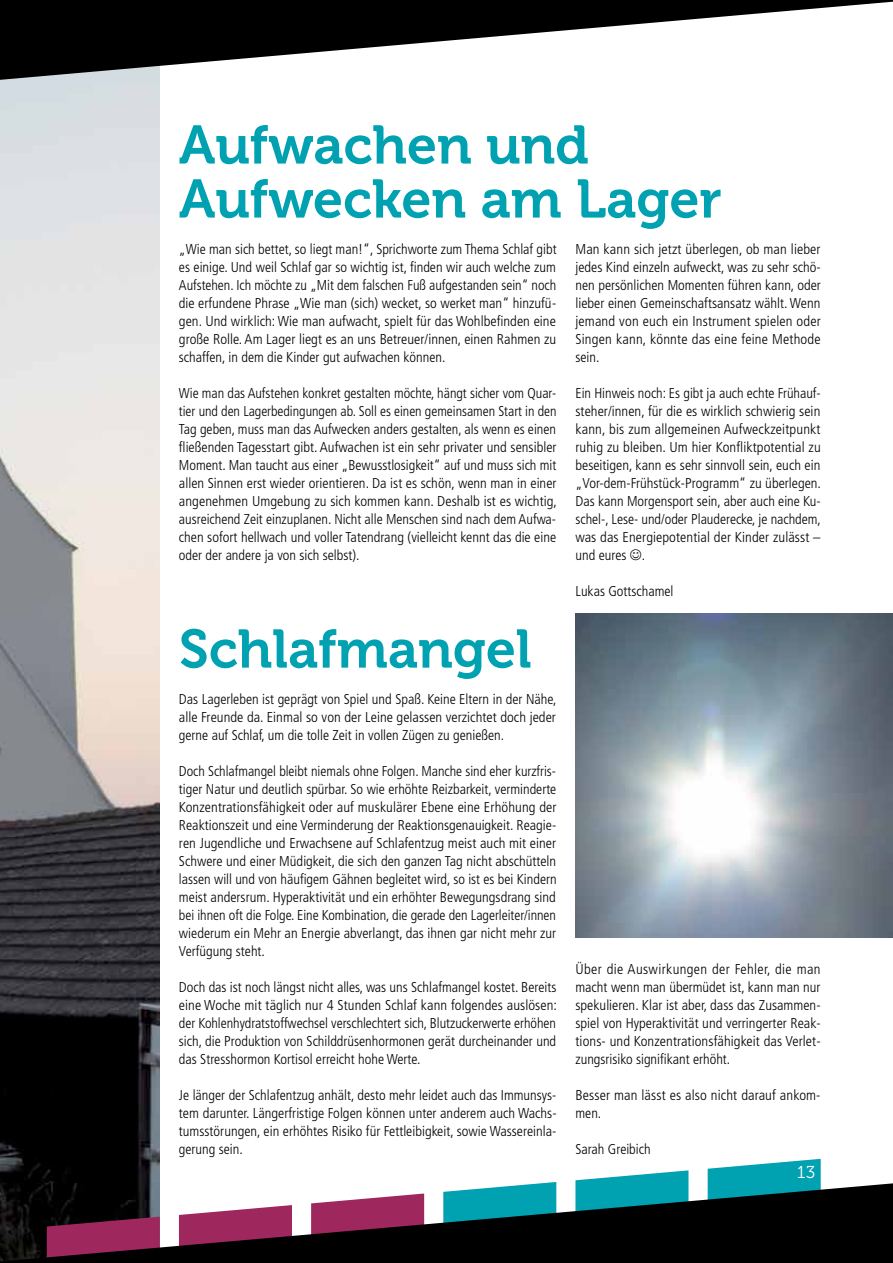
<style>
.page{position:relative;width:893px;height:1263px;background:#fff}
.page>*{position:absolute;margin:0;border:0;box-sizing:border-box;transform-origin:0 0}
.t1{font:54px/54px "Museo 700";color:#00a2b2}
.t2{font:17.25px "Museo 300";color:#fff}
.t3{font:300 condensed 14.25px/18px "Frutiger";color:#000;text-align:justify}
</style>
<div class="page">
<img style="left:0;top:80px;width:160px;height:1100px">
<img style="left:575px;top:614px;width:318px;height:324px">
<svg style="left:579px;top:1170px;width:109px;height:10px"></svg>
<svg style="left:708px;top:1159px;width:113px;height:21px"></svg>
<svg style="left:0;top:1180px;width:893px;height:83px;fill:#000"></svg>
<svg style="left:0;top:0;width:893px;height:80px;fill:#000"></svg>
<h1 class="t1" style="left:179px;top:119px;width:544px">Aufwachen und<br>Aufwecken am Lager</h1>
<p class="t3" style="left:179px;top:240px;width:379px">„Wie man sich bettet, so liegt man!“, Sprichworte zum Thema Schlaf gibt es einige. Und weil Schlaf gar so wichtig ist, finden wir auch welche zum Aufstehen. Ich möchte zu „Mit dem falschen Fuß aufgestanden sein“ noch die erfundene Phrase „Wie man (sich) wecket, so werket man“ hinzufü&shy;gen. Und wirklich: Wie man aufwacht, spielt für das Wohlbefinden eine große Rolle. Am Lager liegt es an uns Betreuer/innen, einen Rahmen zu schaffen, in dem die Kinder gut aufwachen können.</p>
<p class="t3" style="left:179px;top:384px;width:380px">Wie man das Aufstehen konkret gestalten möchte, hängt sicher vom Quar&shy;tier und den Lagerbedingungen ab. Soll es einen gemeinsamen Start in den Tag geben, muss man das Aufwecken anders gestalten, als wenn es einen fließenden Tagesstart gibt. Aufwachen ist ein sehr privater und sensibler Moment. Man taucht aus einer „Bewusstlosigkeit“ auf und muss sich mit allen Sinnen erst wieder orientieren. Da ist es schön, wenn man in einer angenehmen Umgebung zu sich kommen kann. Deshalb ist es wichtig, ausreichend Zeit einzuplanen. Nicht alle Menschen sind nach dem Aufwa&shy;chen sofort hellwach und voller Tatendrang (vielleicht kennt das die eine oder der andere ja von sich selbst).</p>
<p class="t3" style="left:575px;top:240px;width:247px">Man kann sich jetzt überlegen, ob man lieber jedes Kind einzeln aufweckt, was zu sehr schö&shy;nen persönlichen Momenten führen kann, oder lieber einen Gemeinschaftsansatz wählt. Wenn jemand von euch ein Instrument spielen oder Singen kann, könnte das eine feine Methode sein.</p>
<p class="t3" style="left:575px;top:384px;width:247px">Ein Hinweis noch: Es gibt ja auch echte Frühauf&shy;steher/innen, für die es wirklich schwierig sein kann, bis zum allgemeinen Aufweckzeitpunkt ruhig zu bleiben. Um hier Konfliktpotential zu beseitigen, kann es sehr sinnvoll sein, euch ein „Vor-dem-Frühstück-Programm“ zu überlegen.<br>Das kann Morgensport sein, aber auch eine Ku&shy;schel-, Lese- und/oder Plauderecke, je nachdem, was das Energiepotential der Kinder zulässt – und eures .</p>
<p class="t3" style="left:575px;top:582px;width:99px">Lukas Gottschamel</p>
<h1 class="t1" style="left:179px;top:623px;width:354px">Schlafmangel</h1>
<p class="t3" style="left:179px;top:690px;width:379px">Das Lagerleben ist geprägt von Spiel und Spaß. Keine Eltern in der Nähe, alle Freunde da. Einmal so von der Leine gelassen verzichtet doch jeder gerne auf Schlaf, um die tolle Zeit in vollen Zügen zu genießen.</p>
<p class="t3" style="left:179px;top:762px;width:379px">Doch Schlafmangel bleibt niemals ohne Folgen. Manche sind eher kurzfris&shy;tiger Natur und deutlich spürbar. So wie erhöhte Reizbarkeit, verminderte Konzentrationsfähigkeit oder auf muskulärer Ebene eine Erhöhung der Reaktionszeit und eine Verminderung der Reaktionsgenauigkeit. Reagie&shy;ren Jugendliche und Erwachsene auf Schlafentzug meist auch mit einer Schwere und einer Müdigkeit, die sich den ganzen Tag nicht abschütteln lassen will und von häufigem Gähnen begleitet wird, so ist es bei Kindern meist andersrum. Hyperaktivität und ein erhöhter Bewegungsdrang sind bei ihnen oft die Folge. Eine Kombination, die gerade den Lagerleiter/innen wiederum ein Mehr an Energie abverlangt, das ihnen gar nicht mehr zur Verfügung steht.</p>
<p class="t3" style="left:179px;top:978px;width:380px">Doch das ist noch längst nicht alles, was uns Schlafmangel kostet. Bereits eine Woche mit täglich nur 4 Stunden Schlaf kann folgendes auslösen: der Kohlenhydratstoffwechsel verschlechtert sich, Blutzuckerwerte erhöhen sich, die Produktion von Schilddrüsenhormonen gerät durcheinander und das Stresshormon Kortisol erreicht hohe Werte.</p>
<p class="t3" style="left:179px;top:1086px;width:379px">Je länger der Schlafentzug anhält, desto mehr leidet auch das Immunsys&shy;tem darunter. Längerfristige Folgen können unter anderem auch Wachs&shy;tumsstörungen, ein erhöhtes Risiko für Fettleibigkeit, sowie Wassereinla&shy;gerung sein.</p>
<p class="t3" style="left:575px;top:960px;width:247px">Über die Auswirkungen der Fehler, die man macht wenn man übermüdet ist, kann man nur spekulieren. Klar ist aber, dass das Zusammen&shy;spiel von Hyperaktivität und verringerter Reak&shy;tions- und Konzentrationsfähigkeit das Verlet&shy;zungsrisiko signifikant erhöht.</p>
<p class="t3" style="left:575px;top:1086px;width:247px">Besser man lässt es also nicht darauf ankom&shy;men.</p>
<p class="t3" style="left:575px;top:1140px;width:77px">Sarah Greibich</p>
<p class="t2" style="left:797px;top:1162px;width:20px">13</p>
</div>
